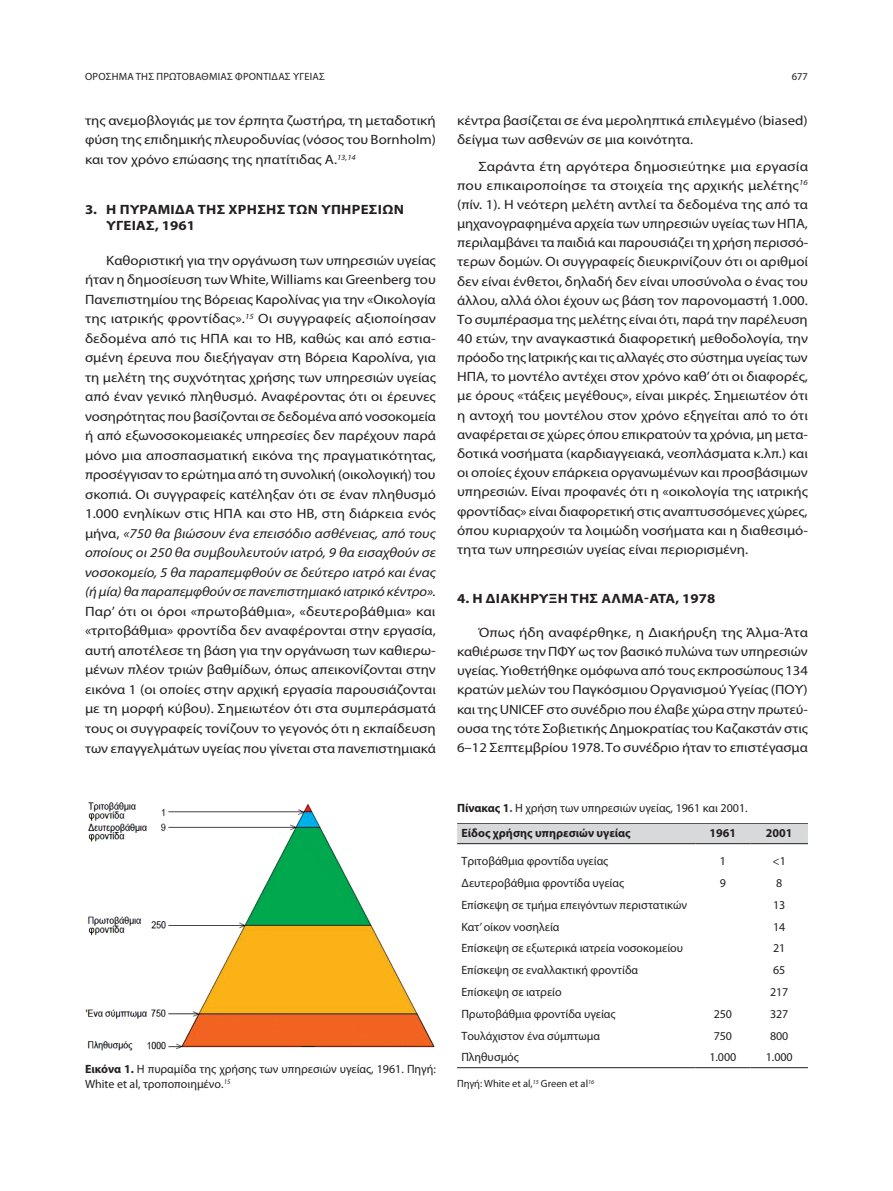
<style>
.page{position:relative;width:893px;height:1191px;background:#fff}
.page>*{position:absolute;margin:0;border:0;box-sizing:border-box;transform-origin:0 0}
.t1{font:13.5px/19.5px "Myriad Pro";color:#231f20;text-align:justify;scale:1.1 1}
.t2{font:13.5px/19.2px "Myriad Pro";color:#231f20;text-align:justify;scale:1.13 1}
.t3{font:13.5px/19.5px "Myriad Pro";color:#231f20;text-align:justify;scale:1.12 1}
.t4{font:700 13.5px/16.2px "Myriad Pro";letter-spacing:.02em;color:#231f20;scale:1.1 1}
.t5{font:12px/14.4px "Myriad Pro";color:#231f20}
.t6{font:700 12px "Myriad Pro";color:#231f20}
.t7{font:10.5px "Myriad Pro";letter-spacing:.02em;color:#231f20}
.t8{font:10.5px "Myriad Pro";color:#231f20}
.s1{font-style:italic}
.s2{font-weight:700}
.s3{font-weight:700;color:#3853a3}
</style>
<div class="page">
<img style="left:85px;top:802px;width:350px;height:249px">
<hr style="left:457px;top:823px;width:351px;height:1px;background:#231f20">
<div style="left:457px;top:824px;width:351px;height:19px;background:#d8d9db"></div>
<hr style="left:457px;top:1067px;width:238px;height:1px;background:#231f20">
<hr style="left:695px;top:1067px;width:55px;height:1px;background:#231f20">
<hr style="left:750px;top:1067px;width:58px;height:1px;background:#231f20">
<hr style="left:457px;top:843px;width:238px;height:1px;background:#231f20">
<hr style="left:695px;top:843px;width:55px;height:1px;background:#231f20">
<hr style="left:750px;top:843px;width:58px;height:1px;background:#231f20">
<p class="t7" style="left:85px;top:70px;width:241px">ΟΡΟΣΗΜΑ ΤΗΣ ΠΡΩΤΟΒΑΘΜΙΑΣ ΦΡΟΝΤΙΔΑΣ ΥΓΕΙΑΣ</p>
<p class="t7" style="left:792px;top:70px;width:18px">677</p>
<p class="t1" style="left:85px;top:110px;width:321px">της ανεμοβλογιάς με τον έρπητα ζωστήρα, τη μεταδοτική φύση της επιδημικής πλευροδυνίας (νόσος του Bornholm) και τον χρόνο επώασης της ηπατίτιδας Α.<sup>13,14</sup></p>
<p class="t4" style="left:106px;top:201px;width:272px;text-indent:-21px">3. Η ΠΥΡΑΜΙΔΑ ΤΗΣ ΧΡΗΣΗΣ ΤΩΝ ΥΠΗΡΕΣΙΩΝ<br>ΥΓΕΙΑΣ, 1961</p>
<p class="t1" style="left:85px;top:250px;width:321px;text-indent:21px">Καθοριστική για την οργάνωση των υπηρεσιών υγείας ήταν η δημοσίευση των White, Williams και Greenberg του Πανεπιστημίου της Bόρειας Καρολίνας για την «Οικολογία της ιατρικής φροντίδας».<sup>15</sup> Οι συγγραφείς αξιοποίησαν δεδομένα από τις ΗΠΑ και το ΗΒ, καθώς και από εστια&shy;σμένη έρευνα που διεξήγαγαν στη Bόρεια Καρολίνα, για τη μελέτη της συχνότητας χρήσης των υπηρεσιών υγείας από έναν γενικό πληθυσμό. Αναφέροντας ότι οι έρευνες νοσηρότητας που βασίζονται σε δεδομένα από νοσοκομεία ή από εξωνοσοκομειακές υπηρεσίες δεν παρέχουν παρά μόνο μια αποσπασματική εικόνα της πραγματικότητας, προσέγγισαν το ερώτημα από τη συνολική (οικολογική) του σκοπιά. Οι συγγραφείς κατέληξαν ότι σε έναν πληθυσμό 1.000 ενηλίκων στις ΗΠΑ και στο ΗΒ, στη διάρκεια ενός μήνα, <span class="s1">«750 θα βιώσουν ένα επεισόδιο ασθένειας, από τους οποίους οι 250 θα συμβουλευτούν ιατρό, 9 θα εισαχθούν σε νοσοκομείο, 5 θα παραπεμφθούν σε δεύτερο ιατρό και ένας (ή μία) θα παραπεμφθούν σε πανεπιστημιακό ιατρικό κέντρο».</span></p>
<p class="t3" style="left:85px;top:601px;width:315px">Παρ’ ότι οι όροι «πρωτοβάθμια», «δευτεροβάθμια» και «τριτοβάθμια» φροντίδα δεν αναφέρονται στην εργασία, αυτή αποτέλεσε τη βάση για την οργάνωση των καθιερω&shy;μένων πλέον τριών βαθμίδων, όπως απεικονίζονται στην εικόνα 1 (οι οποίες στην αρχική εργασία παρουσιάζονται με τη μορφή κύβου). Σημειωτέον ότι στα συμπεράσματά τους οι συγγραφείς τονίζουν το γεγονός ότι η εκπαίδευση των επαγγελμάτων υγείας που γίνεται στα πανεπιστημιακά</p>
<p class="t1" style="left:457px;top:110px;width:320px">κέντρα βασίζεται σε ένα μεροληπτικά επιλεγμένο (biased) δείγμα των ασθενών σε μια κοινότητα.</p>
<p class="t2" style="left:457px;top:156px;width:312px;text-indent:21px">Σαράντα έτη αργότερα δημοσιεύτηκε μια εργασία που επικαιροποίησε τα στοιχεία της αρχικής μελέτης<sup>16 </sup>(πίν. 1). Η νεότερη μελέτη αντλεί τα δεδομένα της από τα μηχανογραφημένα αρχεία των υπηρεσιών υγείας των ΗΠΑ, περιλαμβάνει τα παιδιά και παρουσιάζει τη χρήση περισσό&shy;τερων δομών. Οι συγγραφείς διευκρινίζουν ότι οι αριθμοί δεν είναι ένθετοι, δηλαδή δεν είναι υποσύνολα ο ένας του άλλου, αλλά όλοι έχουν ως βάση τον παρονομαστή 1.000.<br>Το συμπέρασμα της μελέτης είναι ότι, παρά την παρέλευση 40 ετών, την αναγκαστικά διαφορετική μεθοδολογία, την πρόοδο της Ιατρικής και τις αλλαγές στο σύστημα υγείας των ΗΠΑ, το μοντέλο αντέχει στον χρόνο καθ’ ότι οι διαφορές, με όρους «τάξεις μεγέθους», είναι μικρές. Σημειωτέον ότι η αντοχή του μοντέλου στον χρόνο εξηγείται από το ότι αναφέρεται σε χώρες όπου επικρατούν τα χρόνια, μη μετα&shy;δοτικά νοσήματα (καρδιαγγειακά, νεοπλάσματα κ.λπ.) και οι οποίες έχουν επάρκεια οργανωμένων και προσβάσιμων υπηρεσιών. Είναι προφανές ότι η «οικολογία της ιατρικής φροντίδας» είναι διαφορετική στις αναπτυσσόμενες χώρες, όπου κυριαρχούν τα λοιμώδη νοσήματα και η διαθεσιμό&shy;τητα των υπηρεσιών υγείας είναι περιορισμένη.</p>
<p class="t4" style="left:457px;top:590px;width:236px">4. Η ΔΙΑΚΗΡΥΞΗ ΤΗΣ ΑΛΜΑ-ΑΤΑ, 1978</p>
<p class="t3" style="left:457px;top:622px;width:315px;text-indent:21px">Όπως ήδη αναφέρθηκε, η Διακήρυξη της Άλμα-Άτα καθιέρωσε την ΠΦΥ ως τον βασικό πυλώνα των υπηρεσιών υγείας. Υιοθετήθηκε ομόφωνα από τους εκπροσώπους 134 κρατών μελών του Παγκόσμιου Οργανισμού Υγείας (ΠΟΥ) και της UNICEF στο συνέδριο που έλαβε χώρα στην πρωτεύ&shy;ουσα της τότε Σοβιετικής Δημοκρατίας του Καζακστάν στις 6–12 Σεπτεμβρίου 1978. Το συνέδριο ήταν το επιστέγασμα</p>
<p class="t5" style="left:85px;top:1061px;width:352px"><span class="s2">Εικόνα 1.</span> Η πυραμίδα της χρήσης των υπηρεσιών υγείας, 1961. Πηγή:<br>White et al, τροποποιημένο.<sup>15</sup></p>
<p class="t5" style="left:461px;top:794px;width:288px;line-height:25.7px;text-indent:-4px"><span class="s2">Πίνακας 1</span><span class="s3">.</span> Η χρήση των υπηρεσιών υγείας, 1961 και 2001.<br><span class="s2">Είδος χρήσης υπηρεσιών υγείας</span></p>
<p class="t6" style="left:710px;top:825px;width:28px">1961</p>
<p class="t6" style="left:766px;top:825px;width:28px">2001</p>
<p class="t5" style="left:461px;top:854px;width:148px">Τριτοβάθμια φροντίδα υγείας</p>
<p class="t5" style="left:720px;top:854px;width:8px">1</p>
<p class="t5" style="left:773px;top:854px;width:15px">&lt;1</p>
<p class="t5" style="left:461px;top:875px;width:164px">Δευτεροβάθμια φροντίδα υγείας</p>
<p class="t5" style="left:720px;top:875px;width:8px">9</p>
<p class="t5" style="left:776px;top:875px;width:8px">8</p>
<p class="t5" style="left:461px;top:897px;width:227px">Επίσκεψη σε τμήμα επειγόντων περιστατικών</p>
<p class="t5" style="left:773px;top:897px;width:14px">13</p>
<p class="t5" style="left:461px;top:919px;width:100px">Κατ’ οίκον νοσηλεία</p>
<p class="t5" style="left:773px;top:919px;width:14px">14</p>
<p class="t5" style="left:461px;top:941px;width:223px">Επίσκεψη σε εξωτερικά ιατρεία νοσοκομείου</p>
<p class="t5" style="left:773px;top:941px;width:14px">21</p>
<p class="t5" style="left:461px;top:962px;width:178px">Επίσκεψη σε εναλλακτική φροντίδα</p>
<p class="t5" style="left:773px;top:962px;width:14px">65</p>
<p class="t5" style="left:461px;top:984px;width:102px">Επίσκεψη σε ιατρείο</p>
<p class="t5" style="left:770px;top:984px;width:20px">217</p>
<p class="t5" style="left:461px;top:1006px;width:156px">Πρωτοβάθμια φροντίδα υγείας</p>
<p class="t5" style="left:714px;top:1006px;width:20px">250</p>
<p class="t5" style="left:770px;top:1006px;width:20px">327</p>
<p class="t5" style="left:461px;top:1028px;width:140px">Τουλάχιστον ένα σύμπτωμα</p>
<p class="t5" style="left:714px;top:1028px;width:20px">750</p>
<p class="t5" style="left:770px;top:1028px;width:20px">800</p>
<p class="t5" style="left:461px;top:1049px;width:59px">Πληθυσμός</p>
<p class="t5" style="left:709px;top:1049px;width:29px">1.000</p>
<p class="t5" style="left:766px;top:1049px;width:29px">1.000</p>
<p class="t8" style="left:457px;top:1077px;width:139px">Πηγή: White et al,<sup>15</sup> Green et al<sup>16</sup></p>
</div>
